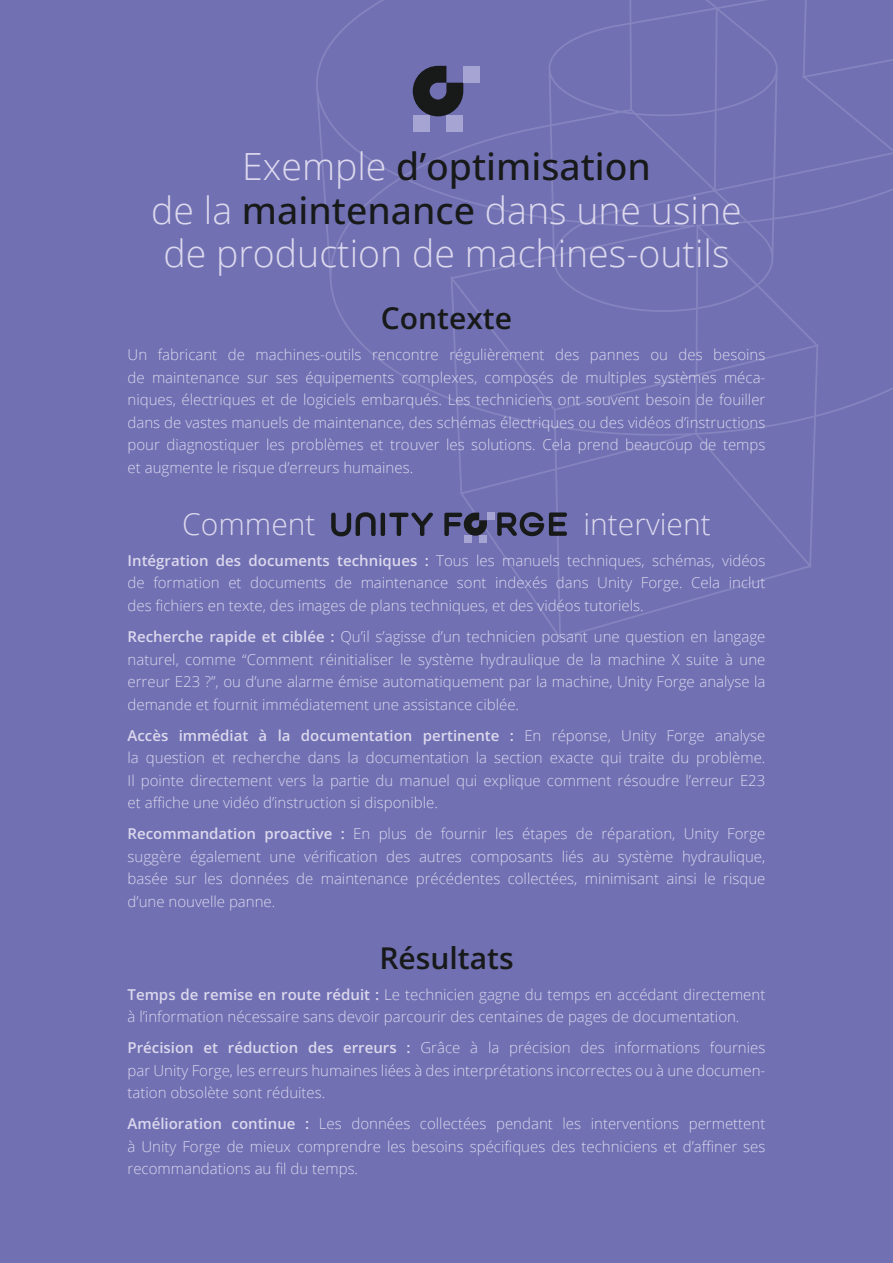
<style>
.page{position:relative;width:893px;height:1263px;background:#7070b3}
.page>*{position:absolute;margin:0;border:0;box-sizing:border-box;transform-origin:0 0}
.t1{font:300 37.5px/43.5px "Open Sans";color:#dcd8ed;text-align:center}
.t2{font:600 30px "Open Sans";color:#181919}
.t3{font:300 30px "Open Sans";color:#dcd8ed}
.t4{font:300 15px/22.5px "Open Sans";color:#dcd8ed;text-align:justify}
.s1{font-weight:500;color:#181919}
.s2{font-weight:600}
</style>
<div class="page">
<img style="left:316px;top:0;width:577px;height:640px">
<div style="left:487px;top:513px;width:8px;height:7px;background:#a6a4d2"></div>
<div style="left:479px;top:535px;width:8px;height:8px;background:#a6a4d2"></div>
<div style="left:464px;top:535px;width:7px;height:8px;background:#a6a4d2"></div>
<svg style="left:497px;top:512px;width:70px;height:24px"></svg>
<svg style="left:331px;top:512px;width:45px;height:24px"></svg>
<hr style="left:381px;top:513px;width:4px;height:23px;background:#181919;border-radius:2px">
<svg style="left:389px;top:513px;width:44px;height:23px"></svg>
<svg style="left:444px;top:513px;width:43px;height:23px"></svg>
<svg style="left:413px;top:66px;width:50px;height:50px"></svg>
<div style="left:463px;top:66px;width:17px;height:17px;background:#a6a4d2"></div>
<div style="left:446px;top:115px;width:17px;height:17px;background:#a6a4d2"></div>
<div style="left:413px;top:115px;width:17px;height:17px;background:#a6a4d2"></div>
<h1 class="t1" style="left:151px;top:144px;width:592px">Exemple <span class="s1">d’optimisation<br></span>de la <span class="s1">maintenance</span> dans une usine de production de machines-outils</h1>
<h2 class="t2" style="left:381px;top:298px;width:133px">Contexte</h2>
<p class="t4" style="left:128px;top:343px;width:639px">Un fabricant de machines-outils rencontre régulièrement des pannes ou des besoins de maintenance sur ses équipements complexes, composés de multiples systèmes méca&shy;niques, électriques et de logiciels embarqués. Les techniciens ont souvent besoin de fouiller dans de vastes manuels de maintenance, des schémas électriques ou des vidéos d’instructions pour diagnostiquer les problèmes et trouver les solutions. Cela prend beaucoup de temps et augmente le risque d’erreurs humaines.</p>
<h2 class="t3" style="left:182px;top:503px;width:135px">Comment</h2>
<h2 class="t3" style="left:583px;top:503px;width:129px">intervient</h2>
<p class="t4" style="left:128px;top:549px;width:639px"><span class="s2">Intégration des documents techniques :</span> Tous les manuels techniques, schémas, vidéos de formation et documents de maintenance sont indexés dans Unity Forge. Cela inclut des fichiers en texte, des images de plans techniques, et des vidéos tutoriels.</p>
<p class="t4" style="left:128px;top:625px;width:639px"><span class="s2">Recherche rapide et ciblée :</span> Qu’il s’agisse d’un technicien posant une question en langage naturel, comme “Comment réinitialiser le système hydraulique de la machine X suite à une erreur E23 ?”, ou d’une alarme émise automatiquement par la machine, Unity Forge analyse la demande et fournit immédiatement une assistance ciblée.</p>
<p class="t4" style="left:128px;top:723px;width:639px"><span class="s2">Accès immédiat à la documentation pertinente :</span> En réponse, Unity Forge analyse la question et recherche dans la documentation la section exacte qui traite du problème.<br>Il pointe directement vers la partie du manuel qui explique comment résoudre l’erreur E23 et affiche une vidéo d’instruction si disponible.</p>
<p class="t4" style="left:128px;top:822px;width:639px"><span class="s2">Recommandation proactive :</span> En plus de fournir les étapes de réparation, Unity Forge suggère également une vérification des autres composants liés au système hydraulique, basée sur les données de maintenance précédentes collectées, minimisant ainsi le risque d’une nouvelle panne.</p>
<h2 class="t2" style="left:379px;top:937px;width:136px">Résultats</h2>
<p class="t4" style="left:128px;top:982px;width:639px"><span class="s2">Temps de remise en route réduit :</span> Le technicien gagne du temps en accédant directement à l’information nécessaire sans devoir parcourir des centaines de pages de documentation.</p>
<p class="t4" style="left:128px;top:1036px;width:639px"><span class="s2">Précision et réduction des erreurs :</span> Grâce à la précision des informations fournies par Unity Forge, les erreurs humaines liées à des interprétations incorrectes ou à une documen&shy;tation obsolète sont réduites.</p>
<p class="t4" style="left:128px;top:1112px;width:639px"><span class="s2">Amélioration continue :</span> Les données collectées pendant les interventions permettent à Unity Forge de mieux comprendre les besoins spécifiques des techniciens et d’affiner ses recommandations au fil du temps.</p>
</div>
